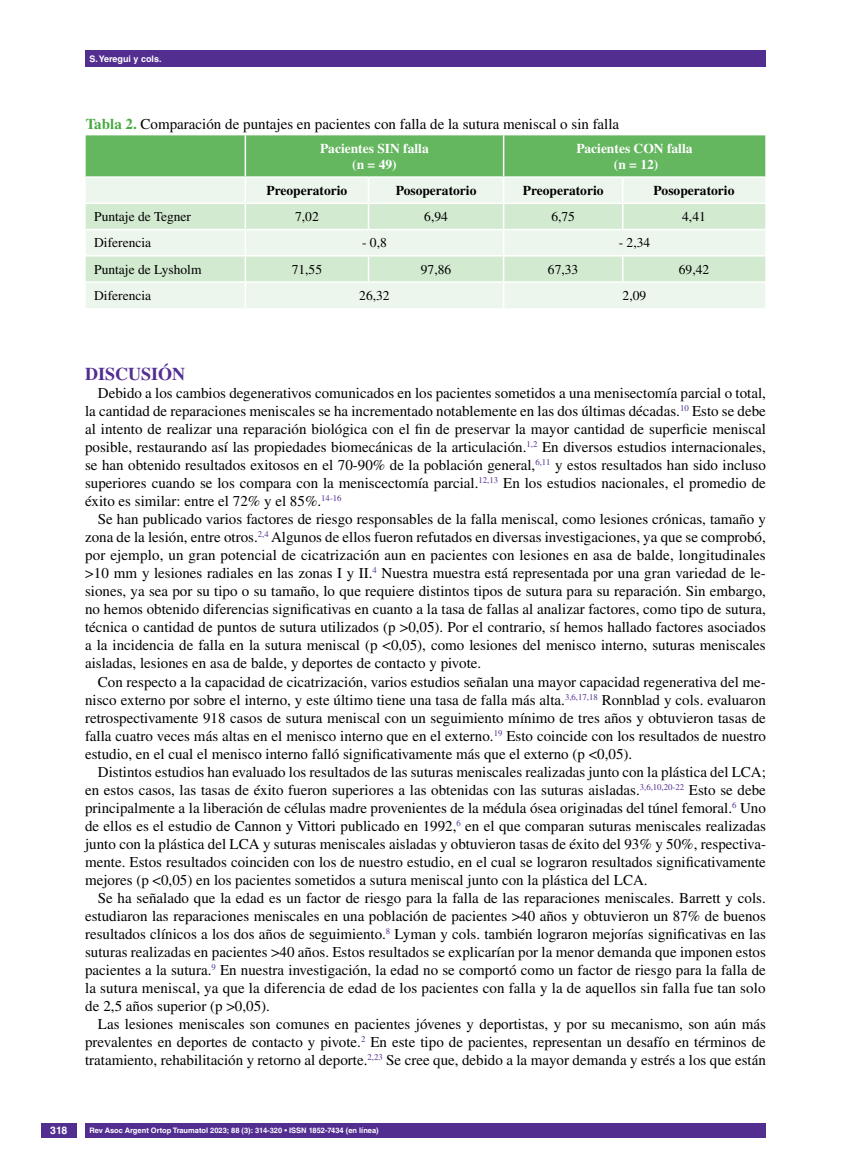
<style>
.page{position:relative;width:851px;height:1170px;background:#fff}
.page>*{position:absolute;margin:0;border:0;box-sizing:border-box;transform-origin:0 0}
.t1{font:700 18px "Times LT Std";color:#522e91}
.t2{font:15px/18px "Times LT Std";color:#000;text-align:justify}
.t3{font:13.5px "Times LT Std";color:#000}
.t4{font:700 13.5px "Times LT Std";color:#000}
.t5{font:700 13.5px/15.5px "Times LT Std";color:#fff;text-align:center}
.t6{font:700 10.5px "Helvetica LT Std";color:#fff}
.t7{font:700 9px "Helvetica LT Std";color:#fff}
.t8{font:700 7.5px "Helvetica LT Std";color:#fff}
.s1{font-weight:700;color:#49a942}
</style>
<div class="page">
<div style="left:41px;top:1123px;width:36px;height:14px;background:#522e91"></div>
<div style="left:85px;top:50px;width:680px;height:17px;background:#522e91"></div>
<div style="left:85px;top:1123px;width:680px;height:14px;background:#522e91"></div>
<svg style="left:86px;top:135px;width:679px;height:173px;background:#c5e3c3"></svg>
<hr style="left:622px;top:281px;width:143px;height:2px;background:#fff">
<p class="t7" style="left:89px;top:53px;width:74px">S. Yeregui y cols.</p>
<p class="t2" style="left:86px;top:115px;width:535px"><span class="s1">Tabla 2.</span> Comparación de puntajes en pacientes con falla de la sutura meniscal o sin falla</p>
<p class="t5" style="left:320px;top:140px;width:110px">Pacientes SIN falla (n = 49)</p>
<p class="t5" style="left:576px;top:140px;width:118px">Pacientes CON falla (n = 12)</p>
<p class="t4" style="left:266px;top:182px;width:82px">Preoperatorio</p>
<p class="t4" style="left:395px;top:182px;width:82px">Posoperatorio</p>
<p class="t4" style="left:522px;top:182px;width:82px">Preoperatorio</p>
<p class="t4" style="left:653px;top:182px;width:82px">Posoperatorio</p>
<p class="t3" style="left:94px;top:209px;width:98px">Puntaje de Tegner</p>
<p class="t3" style="left:295px;top:209px;width:25px">7,02</p>
<p class="t3" style="left:424px;top:209px;width:25px">6,94</p>
<p class="t3" style="left:551px;top:209px;width:25px">6,75</p>
<p class="t3" style="left:682px;top:209px;width:25px">4,41</p>
<p class="t3" style="left:94px;top:235px;width:58px">Diferencia</p>
<p class="t3" style="left:362px;top:235px;width:26px">- 0,8</p>
<p class="t3" style="left:618px;top:235px;width:33px">- 2,34</p>
<p class="t3" style="left:94px;top:261px;width:109px">Puntaje de Lysholm</p>
<p class="t3" style="left:292px;top:261px;width:32px">71,55</p>
<p class="t3" style="left:421px;top:261px;width:32px">97,86</p>
<p class="t3" style="left:548px;top:261px;width:32px">67,33</p>
<p class="t3" style="left:678px;top:261px;width:32px">69,42</p>
<p class="t3" style="left:94px;top:287px;width:58px">Diferencia</p>
<p class="t3" style="left:359px;top:287px;width:32px">26,32</p>
<p class="t3" style="left:622px;top:287px;width:25px">2,09</p>
<p class="t1" style="left:85px;top:363px;width:102px">DISCUSIÓN</p>
<p class="t2" style="left:85px;top:384px;width:682px;text-indent:13px">Debido a los cambios degenerativos comunicados en los pacientes sometidos a una menisectomía parcial o total, la cantidad de reparaciones meniscales se ha incrementado notablemente en las dos últimas décadas.<sup>10</sup> Esto se debe al intento de realizar una reparación biológica con el fin de preservar la mayor cantidad de superficie meniscal posible, restaurando así las propiedades biomecánicas de la articulación.<sup>1,2</sup> En diversos estudios internacionales, se han obtenido resultados exitosos en el 70-90% de la población general,<sup>6,11</sup> y estos resultados han sido incluso superiores cuando se los compara con la meniscectomía parcial.<sup>12,13</sup> En los estudios nacionales, el promedio de éxito es similar: entre el 72% y el 85%.<sup>14-16</sup></p>
<p class="t2" style="left:85px;top:510px;width:682px;text-indent:13px">Se han publicado varios factores de riesgo responsables de la falla meniscal, como lesiones crónicas, tamaño y zona de la lesión, entre otros.<sup>2,4</sup> Algunos de ellos fueron refutados en diversas investigaciones, ya que se comprobó, por ejemplo, un gran potencial de cicatrización aun en pacientes con lesiones en asa de balde, longitudinales &gt;10 mm y lesiones radiales en las zonas I y II.<sup>4</sup> Nuestra muestra está representada por una gran variedad de le&shy;siones, ya sea por su tipo o su tamaño, lo que requiere distintos tipos de sutura para su reparación. Sin embargo, no hemos obtenido diferencias significativas en cuanto a la tasa de fallas al analizar factores, como tipo de sutura, técnica o cantidad de puntos de sutura utilizados (p &gt;0,05). Por el contrario, sí hemos hallado factores asociados a la incidencia de falla en la sutura meniscal (p &lt;0,05), como lesiones del menisco interno, suturas meniscales aisladas, lesiones en asa de balde, y deportes de contacto y pivote.</p>
<p class="t2" style="left:85px;top:672px;width:682px;text-indent:13px">Con respecto a la capacidad de cicatrización, varios estudios señalan una mayor capacidad regenerativa del me&shy;nisco externo por sobre el interno, y este último tiene una tasa de falla más alta.<sup>3,6,17,18</sup> Ronnblad y cols. evaluaron retrospectivamente 918 casos de sutura meniscal con un seguimiento mínimo de tres años y obtuvieron tasas de falla cuatro veces más altas en el menisco interno que en el externo.<sup>19</sup> Esto coincide con los resultados de nuestro estudio, en el cual el menisco interno falló significativamente más que el externo (p &lt;0,05).</p>
<p class="t2" style="left:85px;top:762px;width:682px;text-indent:13px">Distintos estudios han evaluado los resultados de las suturas meniscales realizadas junto con la plástica del LCA; en estos casos, las tasas de éxito fueron superiores a las obtenidas con las suturas aisladas.<sup>3,6,10,20-22</sup> Esto se debe principalmente a la liberación de células madre provenientes de la médula ósea originadas del túnel femoral.<sup>6</sup> Uno de ellos es el estudio de Cannon y Vittori publicado en 1992,<sup>6</sup> en el que comparan suturas meniscales realizadas junto con la plástica del LCA y suturas meniscales aisladas y obtuvieron tasas de éxito del 93% y 50%, respectiva&shy;mente. Estos resultados coinciden con los de nuestro estudio, en el cual se lograron resultados significativamente mejores (p &lt;0,05) en los pacientes sometidos a sutura meniscal junto con la plástica del LCA.</p>
<p class="t2" style="left:85px;top:888px;width:682px;text-indent:13px">Se ha señalado que la edad es un factor de riesgo para la falla de las reparaciones meniscales. Barrett y cols. estudiaron las reparaciones meniscales en una población de pacientes &gt;40 años y obtuvieron un 87% de buenos resultados clínicos a los dos años de seguimiento.<sup>8</sup> Lyman y cols. también lograron mejorías significativas en las suturas realizadas en pacientes &gt;40 años. Estos resultados se explicarían por la menor demanda que imponen estos pacientes a la sutura.<sup>9</sup> En nuestra investigación, la edad no se comportó como un factor de riesgo para la falla de la sutura meniscal, ya que la diferencia de edad de los pacientes con falla y la de aquellos sin falla fue tan solo de 2,5 años superior (p &gt;0,05).</p>
<p class="t2" style="left:85px;top:1014px;width:682px;text-indent:13px">Las lesiones meniscales son comunes en pacientes jóvenes y deportistas, y por su mecanismo, son aún más prevalentes en deportes de contacto y pivote.<sup>2</sup> En este tipo de pacientes, representan un desafío en términos de tratamiento, rehabilitación y retorno al deporte.<sup>2,23</sup> Se cree que, debido a la mayor demanda y estrés a los que están</p>
<p class="t6" style="left:50px;top:1124px;width:19px">318</p>
<p class="t8" style="left:90px;top:1125px;width:291px">Rev Asoc Argent Ortop Traumatol 2023; 88 (3): 314-320 • ISSN 1852-7434 (en línea)</p>
</div>
